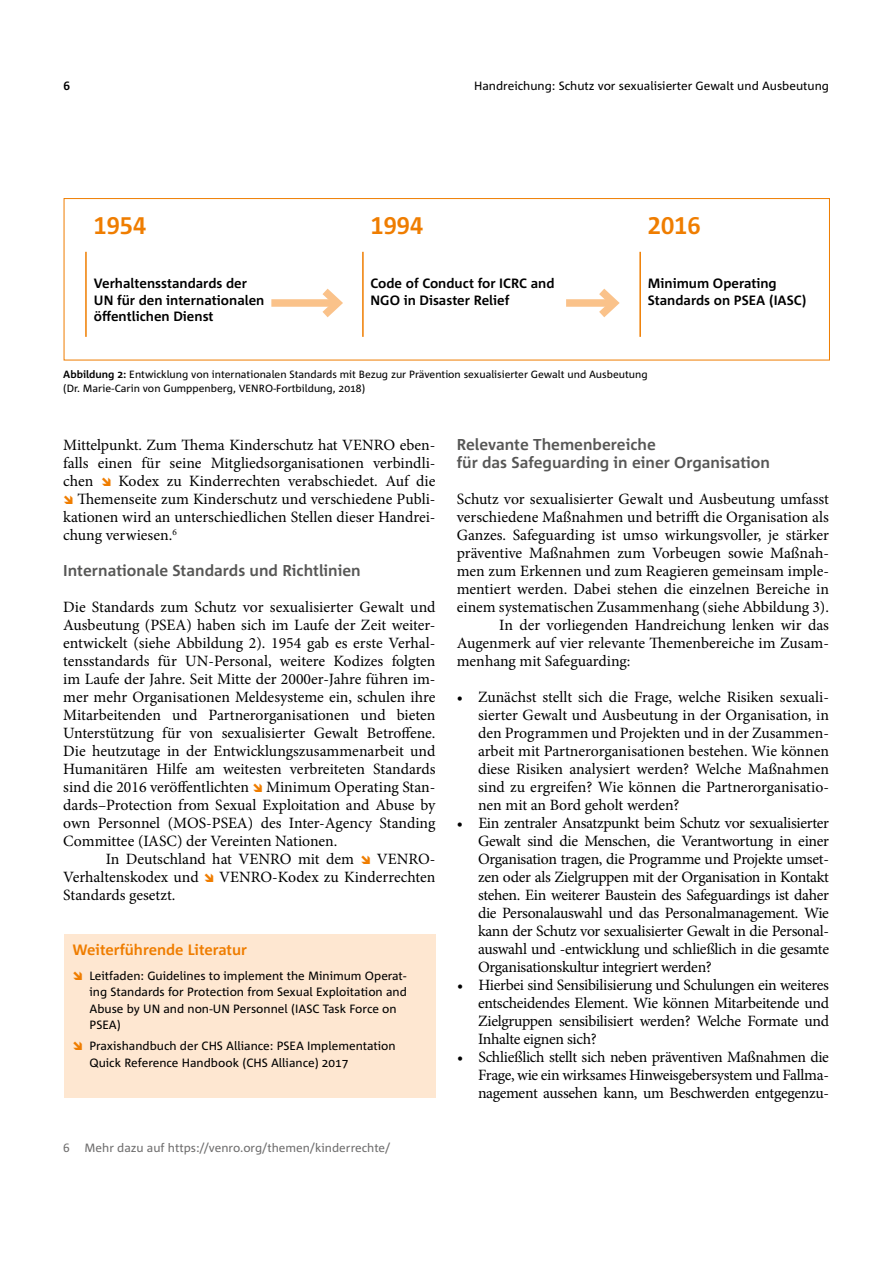
<style>
.page{position:relative;width:893px;height:1263px;background:#fff}
.page>*{position:absolute;margin:0;border:0;box-sizing:border-box;transform-origin:0 0}
.t1{font:700 24px "Corpid Office C1";color:#ef7d00}
.t2{font:15.75px/18px "Minion Pro";color:#000;text-align:justify}
.t3{font:700 15.75px/18px "Corpid Office C1";color:#575756}
.t4{font:700 15px "Corpid Office C1";color:#ef7d00}
.t5{font:700 13.5px/16.5px "Corpid Office C1";color:#000}
.t6{font:12px/16.5px "Corpid Office C1";color:#000}
.t7{font:12px "Corpid Office C1";color:#706f6f}
.t8{font:700 12px "Corpid Office C1";color:#000}
.t9{font:10.5px/13.5px "Corpid Office C1";color:#000}
.s1{font-weight:700}
</style>
<div class="page">
<div style="left:64px;top:935px;width:372px;height:163px;background:#fee7d1"></div>
<div style="left:271px;top:299px;width:67px;height:8px;background:#fac28a"></div>
<svg style="left:314px;top:288px;width:29px;height:30px"></svg>
<div style="left:566px;top:299px;width:48px;height:8px;background:#fac28a"></div>
<svg style="left:591px;top:288px;width:29px;height:30px"></svg>
<hr style="left:85px;top:252px;width:2px;height:85px;background:#ef7d00">
<hr style="left:362px;top:252px;width:2px;height:85px;background:#ef7d00">
<hr style="left:639px;top:252px;width:2px;height:85px;background:#ef7d00">
<div style="left:64px;top:198px;width:766px;height:162px;border:1px solid #ef7d00"></div>
<p class="t8" style="left:64px;top:78px;width:8px">6</p>
<p class="t6" style="left:474px;top:77px;width:356px">Handreichung: Schutz vor sexualisierter Gewalt und Ausbeutung</p>
<h1 class="t1" style="left:94px;top:211px;width:54px">1954</h1>
<h1 class="t1" style="left:370px;top:211px;width:54px">1994</h1>
<h1 class="t1" style="left:648px;top:211px;width:54px">2016</h1>
<p class="t5" style="left:94px;top:275px;width:172px">Verhaltensstandards der<br>UN für den internationalen öffentlichen Dienst</p>
<p class="t5" style="left:370px;top:275px;width:186px">Code of Conduct for ICRC and<br>NGO in Disaster Relief</p>
<p class="t5" style="left:648px;top:275px;width:160px">Minimum Operating<br>Standards on PSEA (IASC)</p>
<p class="t9" style="left:63px;top:367px;width:586px"><span class="s1">Abbildung 2:</span> Entwicklung von internationalen Standards mit Bezug zur Prävention sexualisierter Gewalt und Ausbeutung (Dr. Marie-Carin von Gumppenberg, VENRO-Fortbildung, 2018)</p>
<p class="t2" style="left:63px;top:436px;width:374px">Mittelpunkt. Zum Thema Kinderschutz hat VENRO eben&shy;falls einen für seine Mitgliedsorganisationen verbindli&shy;chen</p>
<p class="t2" style="left:118px;top:472px;width:319px">Kodex zu Kinderrechten verabschiedet. Auf die</p>
<p class="t2" style="left:77px;top:490px;width:360px">Themenseite zum Kinderschutz und verschiedene Publi-</p>
<p class="t2" style="left:63px;top:508px;width:374px">kationen wird an unterschiedlichen Stellen dieser Handrei-</p>
<p class="t2" style="left:63px;top:526px;width:115px">chung verwiesen.<sup>6</sup></p>
<p class="t3" style="left:63px;top:561px;width:299px">Internationale Standards und Richtlinien</p>
<p class="t2" style="left:63px;top:598px;width:374px">Die Standards zum Schutz vor sexualisierter Gewalt und</p>
<p class="t2" style="left:63px;top:616px;width:374px">Ausbeutung (PSEA) haben sich im Laufe der Zeit weiter-</p>
<p class="t2" style="left:63px;top:634px;width:374px">entwickelt (siehe Abbildung 2). 1954 gab es erste Verhal-</p>
<p class="t2" style="left:63px;top:652px;width:374px">tensstandards für UN-Personal, weitere Kodizes folgten</p>
<p class="t2" style="left:63px;top:670px;width:374px">im Laufe der Jahre. Seit Mitte der 2000er-Jahre führen im-</p>
<p class="t2" style="left:63px;top:688px;width:374px">mer mehr Organisationen Meldesysteme ein, schulen ihre</p>
<p class="t2" style="left:63px;top:706px;width:374px">Mitarbeitenden und Partnerorganisationen und bieten</p>
<p class="t2" style="left:63px;top:724px;width:374px">Unterstützung für von sexualisierter Gewalt Betroffene.</p>
<p class="t2" style="left:63px;top:742px;width:374px">Die heutzutage in der Entwicklungszusammenarbeit und</p>
<p class="t2" style="left:63px;top:760px;width:374px">Humanitären Hilfe am weitesten verbreiteten Standards</p>
<p class="t2" style="left:63px;top:778px;width:374px">sind die 2016 veröffentlichten Minimum Operating Stan-</p>
<p class="t2" style="left:63px;top:796px;width:374px">dards–Protection from Sexual Exploitation and Abuse by</p>
<p class="t2" style="left:63px;top:814px;width:374px">own Personnel (MOS-PSEA) des Inter-Agency Standing</p>
<p class="t2" style="left:63px;top:832px;width:276px">Committee (IASC) der Vereinten Nationen.</p>
<p class="t2" style="left:106px;top:850px;width:250px">In Deutschland hat VENRO mit dem</p>
<p class="t2" style="left:377px;top:850px;width:60px">VENRO-</p>
<p class="t2" style="left:63px;top:868px;width:137px">Verhaltenskodex und</p>
<p class="t2" style="left:219px;top:868px;width:218px">VENRO-Kodex zu Kinderrechten</p>
<p class="t2" style="left:63px;top:886px;width:114px">Standards gesetzt.</p>
<p class="t4" style="left:72px;top:940px;width:176px">Weiterführende Literatur</p>
<p class="t6" style="left:89px;top:967px;width:319px">Leitfaden: Guidelines to implement the Minimum Operat&shy;ing Standards for Protection from Sexual Exploitation and Abuse by UN and non-UN Personnel (IASC Task Force on PSEA)</p>
<p class="t6" style="left:89px;top:1037px;width:308px">Praxishandbuch der CHS Alliance: PSEA Implementation<br>Quick Reference Handbook (CHS Alliance) 2017</p>
<p class="t7" style="left:63px;top:1140px;width:329px">6 Mehr dazu auf https://venro.org/themen/kinderrechte/</p>
<p class="t3" style="left:457px;top:435px;width:315px">Relevante Themenbereiche<br>für das Safeguarding in einer Organisation</p>
<p class="t2" style="left:457px;top:490px;width:374px">Schutz vor sexualisierter Gewalt und Ausbeutung umfasst</p>
<p class="t2" style="left:457px;top:508px;width:374px">verschiedene Maßnahmen und betrifft die Organisation als</p>
<p class="t2" style="left:457px;top:526px;width:374px">Ganzes. Safeguarding ist umso wirkungsvoller, je stärker</p>
<p class="t2" style="left:457px;top:544px;width:374px">präventive Maßnahmen zum Vorbeugen sowie Maßnah-</p>
<p class="t2" style="left:457px;top:562px;width:374px">men zum Erkennen und zum Reagieren gemeinsam imple-</p>
<p class="t2" style="left:457px;top:580px;width:374px">mentiert werden. Dabei stehen die einzelnen Bereiche in</p>
<p class="t2" style="left:457px;top:598px;width:374px">einem systematischen Zusammenhang (siehe Abbildung 3).</p>
<p class="t2" style="left:499px;top:616px;width:331px">In der vorliegenden Handreichung lenken wir das</p>
<p class="t2" style="left:457px;top:634px;width:374px">Augenmerk auf vier relevante Themenbereiche im Zusam-</p>
<p class="t2" style="left:457px;top:652px;width:175px">menhang mit Safeguarding:</p>
<p class="t2" style="left:478px;top:688px;width:353px;text-indent:-21px">• Zunächst stellt sich die Frage, welche Risiken sexuali&shy;sierter Gewalt und Ausbeutung in der Organisation, in den Programmen und Projekten und in der Zusammen&shy;arbeit mit Partnerorganisationen bestehen. Wie können diese Risiken analysiert werden? Welche Maßnahmen sind zu ergreifen? Wie können die Partnerorganisatio&shy;nen mit an Bord geholt werden?</p>
<p class="t2" style="left:478px;top:814px;width:353px;text-indent:-21px">• Ein zentraler Ansatzpunkt beim Schutz vor sexualisierter Gewalt sind die Menschen, die Verantwortung in einer Organisation tragen, die Programme und Projekte umset&shy;zen oder als Zielgruppen mit der Organisation in Kontakt stehen. Ein weiterer Baustein des Safeguardings ist daher die Personalauswahl und das Personalmanagement. Wie kann der Schutz vor sexualisierter Gewalt in die Personal&shy;auswahl und -entwicklung und schließlich in die gesamte Organisationskultur integriert werden?</p>
<p class="t2" style="left:478px;top:976px;width:352px;text-indent:-21px">• Hierbei sind Sensibilisierung und Schulungen ein weiteres entscheidendes Element. Wie können Mitarbeitende und Zielgruppen sensibilisiert werden? Welche Formate und Inhalte eignen sich?</p>
<p class="t2" style="left:478px;top:1048px;width:353px;text-indent:-21px">• Schließlich stellt sich neben präventiven Maßnahmen die Frage, wie ein wirksames Hinweisgebersystem und Fallma&shy;nagement aussehen kann, um Beschwerden entgegenzu-</p>
</div>
